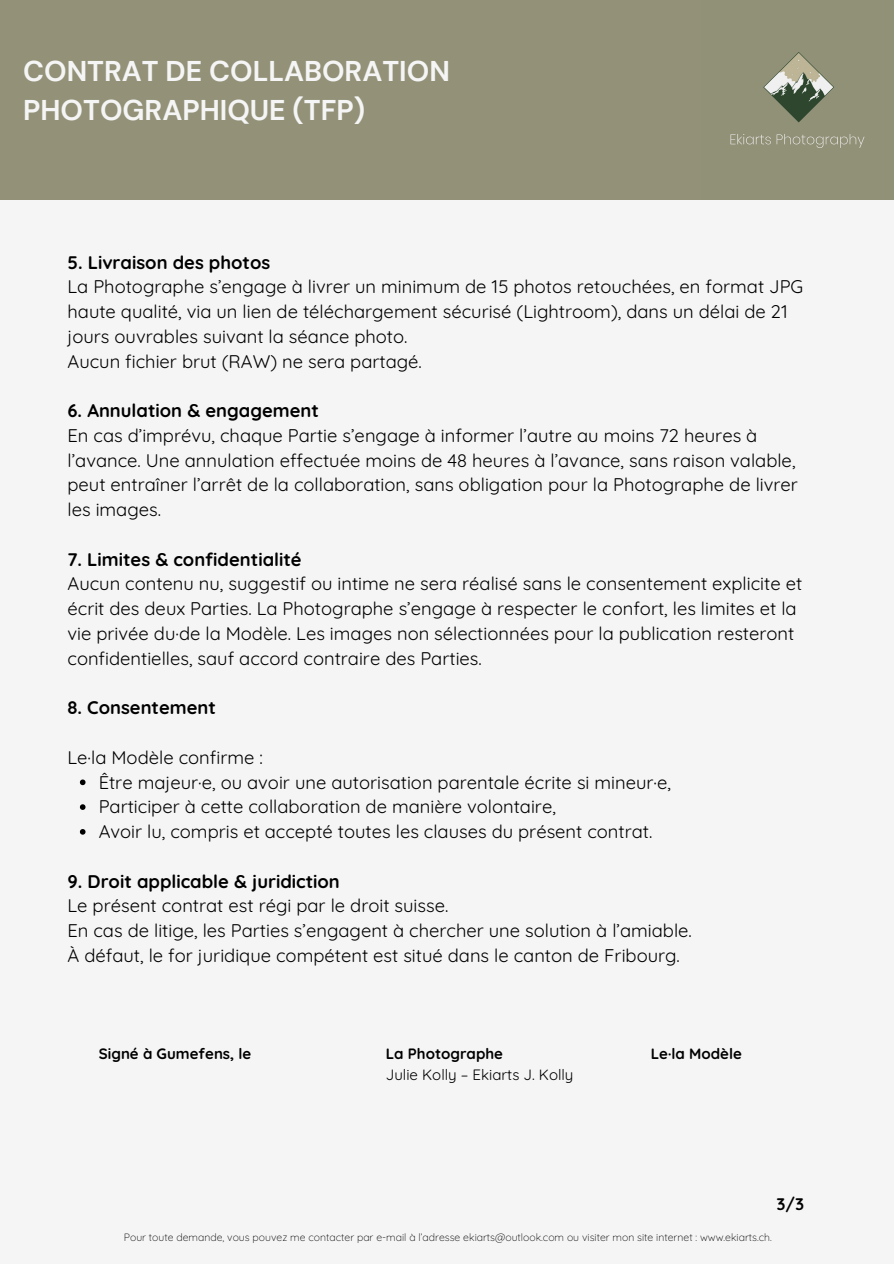
<style>
.page{position:relative;width:894px;height:1264px;background:#fff}
.page>*{position:absolute;margin:0;border:0;box-sizing:border-box;transform-origin:0 0}
.t1{font:700 28.5px/39.3px "DM Sans";color:#f5f5f5}
.t2{font:18.3px/24.8px "Quicksand";color:#000}
.t3{font:700 18.3px "Quicksand";color:#000}
.t4{font:700 16.8px "Quicksand";color:#000}
.t5{font:15px/20.2px "Quicksand";color:#000}
.t6{font:700 15px "Quicksand";color:#000}
.t7{font:300 10.5px "Quicksand";color:#000}
.s1{font-weight:700}
</style>
<div class="page">
<div style="left:0;top:0;width:893px;height:1263px;background:#f5f5f5"></div>
<svg style="left:80px;top:779px;width:5px;height:6px"></svg>
<svg style="left:80px;top:804px;width:5px;height:6px"></svg>
<svg style="left:80px;top:829px;width:5px;height:5px"></svg>
<div style="left:0;top:0;width:893px;height:199px;background:#939279"></div>
<img style="left:730px;top:52px;width:135px;height:96px">
<h2 class="t1" style="left:23px;top:51px;width:428px">CONTRAT DE COLLABORATION<br>PHOTOGRAPHIQUE (TFP)</h2>
<h1 class="t2" style="left:67px;top:249px;width:737px"><span class="s1">5. Livraison des photos<br></span>La Photographe s’engage à livrer un minimum de 15 photos retouchées, en format JPG haute qualité, via un lien de téléchargement sécurisé (Lightroom), dans un délai de 21 jours ouvrables suivant la séance photo.<br>Aucun fichier brut (RAW) ne sera partagé.</h1>
<p class="t2" style="left:67px;top:398px;width:731px"><span class="s1">6. Annulation &amp; engagement<br></span>En cas d’imprévu, chaque Partie s’engage à informer l’autre au moins 72 heures à l’avance. Une annulation effectuée moins de 48 heures à l’avance, sans raison valable, peut entraîner l’arrêt de la collaboration, sans obligation pour la Photographe de livrer les images.</p>
<h3 class="t2" style="left:67px;top:546px;width:736px"><span class="s1">7. Limites &amp; confidentialité<br></span>Aucun contenu nu, suggestif ou intime ne sera réalisé sans le consentement explicite et écrit des deux Parties. La Photographe s’engage à respecter le confort, les limites et la vie privée du·de la Modèle. Les images non sélectionnées pour la publication resteront confidentielles, sauf accord contraire des Parties.</h3>
<h3 class="t3" style="left:67px;top:696px;width:150px">8. Consentement</h3>
<h3 class="t2" style="left:67px;top:744px;width:197px">Le·la Modèle confirme :</h3>
<h2 class="t2" style="left:99px;top:769px;width:573px">Être majeur·e, ou avoir une autorisation parentale écrite si mineur·e,</h2>
<h3 class="t2" style="left:99px;top:794px;width:458px">Participer à cette collaboration de manière volontaire,</h3>
<p class="t2" style="left:99px;top:818px;width:555px">Avoir lu, compris et accepté toutes les clauses du présent contrat.</p>
<p class="t2" style="left:67px;top:868px;width:625px"><span class="s1">9. Droit applicable &amp; juridiction<br></span>Le présent contrat est régi par le droit suisse.<br>En cas de litige, les Parties s’engagent à chercher une solution à l’amiable.<br>À défaut, le for juridique compétent est situé dans le canton de Fribourg.</p>
<p class="t6" style="left:99px;top:1044px;width:154px">Signé à Gumefens, le</p>
<h4 class="t5" style="left:385px;top:1043px;width:189px"><span class="s1">La Photographe<br></span>Julie Kolly – Ekiarts J. Kolly</h4>
<h5 class="t6" style="left:650px;top:1044px;width:93px">Le·la Modèle</h5>
<h4 class="t4" style="left:776px;top:1193px;width:29px">3/3</h4>
<h3 class="t7" style="left:124px;top:1230px;width:649px">Pour toute demande, vous pouvez me contacter par e-mail à l’adresse ekiarts@outlook.com ou visiter mon site internet : www.ekiarts.ch.</h3>
</div>
